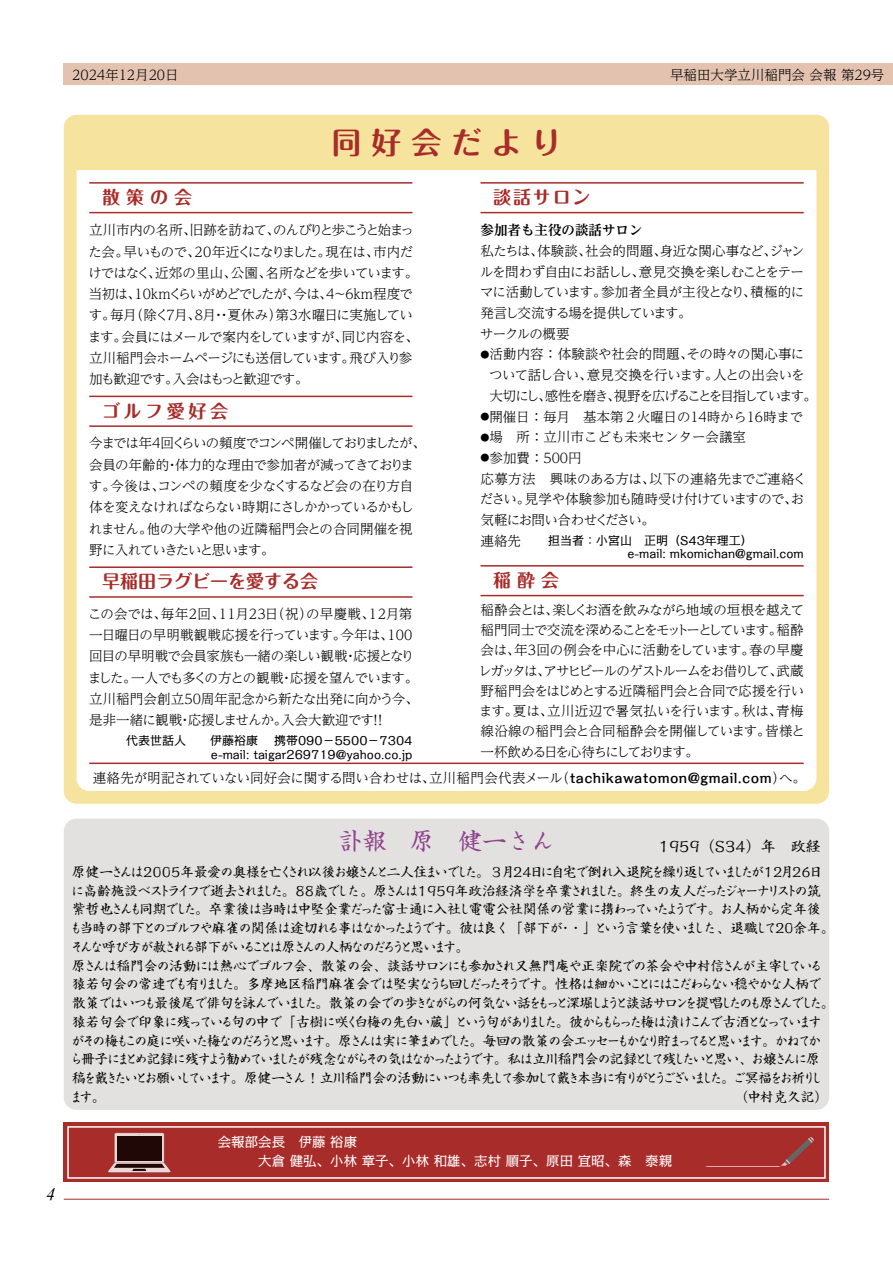
<style>
.page{position:relative;width:893px;height:1263px;background:#fff}
.page>*{position:absolute;margin:0;border:0;box-sizing:border-box;transform-origin:0 0}
.t1{font:700 30px "Maru Fo Pro";color:#a82c29}
.t2{font:24px "Sei Kai CB1 Std";color:#8e438e}
.t3{font:700 18px "Maru Fo Pro";color:#a82c29}
.t4{font:italic 18px "Times New Roman";color:#000}
.t5{font:15px "Sei Kai CB1 Std";color:#000}
.t6{font:13.5px/18.8px "Sei Kai CB1 Std";letter-spacing:-.155em;color:#000}
.t7{font:300 13.5px/21.3px "Reim Yonz Pro";letter-spacing:-.045em;color:#000}
.t8{font:300 13.5px/21.3px "Reim Yonz Pro";letter-spacing:-.07em;color:#000}
.t9{font:300 13.5px "Reim Yonz Pro";letter-spacing:-.01em;color:#000}
.t10{font:300 13.5px "Reim Yonz Pro";color:#000}
.t11{font:13.5px/18.9px "Kakumin Pro";color:#fff}
.t12{font:700 13.5px "Reim Yonz Pro";color:#000}
.t13{font:12px/13.5px "Kakumin Pro";color:#000;text-align:right}
.s1{font-size:9px}
.s2{font-family:"Reim Yonz Pro";font-weight:300;font-size:13.5px}
.s3{font-family:"Kakumin Pro";font-weight:500}
</style>
<div class="page">
<div style="left:64px;top:115px;width:765px;height:689px;background:#f6e39d;border-radius:13px"></div>
<div style="left:77px;top:170px;width:739px;height:621px;background:#fff"></div>
<div style="left:64px;top:819px;width:765px;height:291px;background:#e3e1e0;border-radius:13px"></div>
<hr style="left:64px;top:1199px;width:765px;height:1px;background:#a82c29">
<div style="left:64px;top:64px;width:829px;height:21px;background:#e3c2b0"></div>
<div style="left:64px;top:1123px;width:765px;height:59px;background:#a82c29"></div>
<div style="left:67px;top:1126px;width:759px;height:53px;border:2px solid #fff"></div>
<hr style="left:89px;top:182px;width:323px;height:2px;background:#a82c29">
<hr style="left:89px;top:212px;width:323px;height:1px;background:#a82c29">
<hr style="left:89px;top:396px;width:323px;height:1px;background:#a82c29">
<hr style="left:89px;top:425px;width:323px;height:2px;background:#a82c29">
<hr style="left:89px;top:566px;width:323px;height:2px;background:#a82c29">
<hr style="left:89px;top:596px;width:323px;height:2px;background:#a82c29">
<hr style="left:480px;top:182px;width:324px;height:2px;background:#a82c29">
<hr style="left:480px;top:212px;width:324px;height:1px;background:#a82c29">
<hr style="left:480px;top:565px;width:324px;height:2px;background:#a82c29">
<hr style="left:480px;top:595px;width:324px;height:1px;background:#a82c29">
<hr style="left:89px;top:762px;width:715px;height:2px;background:#a82c29">
<svg style="left:705px;top:1137px;width:109px;height:30px"></svg>
<svg style="left:108px;top:1133px;width:63px;height:40px"></svg>
<p class="t10" style="left:72px;top:64px;width:108px">2024年12月20日</p>
<p class="t10" style="left:670px;top:64px;width:216px">早稲田大学立川稲門会 会報 第29号</p>
<h3 class="t3" style="left:102px;top:183px;width:91px">散 策 の 会</h3>
<h1 class="t1" style="left:331px;top:119px;width:231px">同 好 会 だ よ り</h1>
<h3 class="t3" style="left:493px;top:183px;width:99px">談話サロン</h3>
<p class="t8" style="left:88px;top:219px;width:332px">立川市内の名所、旧跡を訪ねて、のんびりと歩こうと始まった会。早いもので、20年近くになりました。現在は、市内だけではなく、近郊の里山、公園、名所などを歩いています。当初は、10ｋmくらいがめどでしたが、今は、４～６km程度です。毎月（除く７月、８月・・夏休み）第３水曜日に実施しています。会員にはメールで案内をしていますが、同じ内容を、立川稲門会ホームページにも送信しています。飛び入り参加も歓迎です。入会はもっと歓迎です。</p>
<h3 class="t3" style="left:102px;top:396px;width:128px">ゴルフ愛好会</h3>
<p class="t7" style="left:89px;top:432px;width:339px">今までは年４回くらいの頻度でコンペ開催しておりましたが、会員の年齢的・体力的な理由で参加者が減ってきております。今後は、コンペの頻度を少なくするなど会の在り方自体を変えなければならない時期にさしかかっているかもしれません。他の大学や他の近隣稲門会との合同開催を視野に入れていきたいと思います。</p>
<h3 class="t3" style="left:102px;top:567px;width:218px">早稲田ラグビーを愛する会</h3>
<p class="t7" style="left:88px;top:603px;width:332px">この会では、毎年２回、11月23日（祝）の早慶戦、12月第一日曜日の早明戦観戦応援を行っています。今年は、100回目の早明戦で会員家族も一緒の楽しい観戦・応援となりました。一人でも多くの方との観戦・応援を望んでいます。立川稲門会創立50周年記念から新たな出発に向かう今、是非一緒に観戦・応援しませんか。入会大歓迎です！！</p>
<p class="t13" style="left:126px;top:732px;width:288px">代表世話人 　伊藤裕康 　携帯090－5500－7304 e-mail: taigar269719@yahoo.co.jp</p>
<p class="t12" style="left:480px;top:219px;width:163px">参加者も主役の談話サロン</p>
<p class="t7" style="left:480px;top:240px;width:326px;line-height:20.7px">私たちは、体験談、社会的問題、身近な関心事など、ジャンルを問わず自由にお話しし、意見交換を楽しむことをテーマに活動しています。参加者全員が主役となり、積極的に発言し交流する場を提供しています。<br>サークルの概要</p>
<p class="t7" style="left:489px;top:344px;width:329px;line-height:20.7px;text-indent:-9px"><span class="s1">●</span>活動内容：体験談や社会的問題、その時々の関心事について話し合い、意見交換を行います。人との出会いを大切にし、感性を磨き、視野を広げることを目指しています。</p>
<p class="t9" style="left:480px;top:405px;width:324px"><span class="s1">●</span>開催日：毎月　基本第２火曜日の14時から16時まで</p>
<p class="t10" style="left:480px;top:426px;width:267px"><span class="s1">●</span>場　所：立川市こども未来センター会議室</p>
<p class="t7" style="left:480px;top:447px;width:328px;line-height:20.7px"><span class="s1">●</span>参加費：500円<br>応募方法　興味のある方は、以下の連絡先までご連絡ください。見学や体験参加も随時受け付けていますので、お気軽にお問い合わせください。</p>
<p class="t13" style="left:627px;top:533px;width:178px;line-height:12.8px;text-align:left;text-indent:-147px"><span class="s2">連絡先　　</span>担当者：小宮山　正明（S43年理工）<br>e-mail: mkomichan@gmail.com</p>
<h3 class="t3" style="left:493px;top:566px;width:67px">稲 酔 会</h3>
<p class="t7" style="left:478px;top:599px;width:328px;line-height:20.2px;text-align:justify">稲酔会とは、楽しくお酒を飲みながら地域の垣根を越えて稲門同士で交流を深めることをモットーとしています。稲酔会は、年３回の例会を中心に活動をしています。春の早慶レガッタは、アサヒビールのゲストルームをお借りして、武蔵野稲門会をはじめとする近隣稲門会と合同で応援を行います。夏は、立川近辺で暑気払いを行います。秋は、青梅線沿線の稲門会と合同稲酔会を開催しています。皆様と一杯飲める日を心待ちにしております。</p>
<p class="t9" style="left:93px;top:766px;width:715px">連絡先が明記されていない同好会に関する問い合わせは、立川稲門会代表メール（<span class="s3">tachikawatomon@gmail.com</span>）へ。</p>
<h3 class="t4" style="left:46px;top:1181px;width:11px">4</h3>
<h2 class="t2" style="left:338px;top:823px;width:217px">訃報　原　健一さん</h2>
<p class="t6" style="left:70px;top:861px;width:766px">原健一さんは2005年最愛の奥様を亡くされ以後お嬢さんと二人住まいでした。３月24日に自宅で倒れ入退院を繰り返していましたが12月26日に高齢施設ベストライフで逝去されました。88歳でした。原さんは1959年政治経済学を卒業されました。終生の友人だったジャーナリストの筑紫哲也さんも同期でした。卒業後は当時は中堅企業だった富士通に入社し電電公社関係の営業に携わっていたようです。お人柄から定年後も当時の部下とのゴルフや麻雀の関係は途切れる事はなかったようです。彼は良く「部下が・・」という言葉を使いました、退職して２０余年。そんな呼び方が赦される部下がいることは原さんの人柄なのだろうと思います。<br>原さんは稲門会の活動には熱心でゴルフ会、散策の会、談話サロンにも参加され又無門庵や正楽院での茶会や中村信さんが主宰している猿若句会の常連でも有りました。多摩地区稲門麻雀会では堅実なうち回しだったそうです。性格は細かいことにはこだわらない穏やかな人柄で散策ではいつも最後尾で俳句を詠んでいました。散策の会での歩きながらの何気ない話をもっと深堀しようと談話サロンを提唱したのも原さんでした。猿若句会で印象に残っている句の中で「古樹に咲く白梅の先白い蔵」という句がありました。彼からもらった梅は漬けこんで古酒となっていますがその梅もこの庭に咲いた梅なのだろうと思います。原さんは実に筆まめでした。毎回の散策の会エッセーもかなり貯まってると思います。かねてから冊子にまとめ記録に残すよう勧めていましたが残念ながらその気はなかったようです。私は立川稲門会の記録として残したいと思い、お嬢さんに原稿を戴きたいとお願いしています。原健一さん！立川稲門会の活動にいつも率先して参加して戴き本当に有りがとうございました。ご冥福をお祈りします。</p>
<p class="t5" style="left:659px;top:834px;width:163px">1959（S34）年　政経</p>
<p class="t6" style="left:735px;top:1086px;width:94px">（中村克久記）</p>
<p class="t11" style="left:218px;top:1131px;width:456px">会報部会長　伊藤 裕康<br>　　　大倉 健弘、小林 章子、小林 和雄、志村 順子、原田 宜昭、森　泰親</p>
</div>
